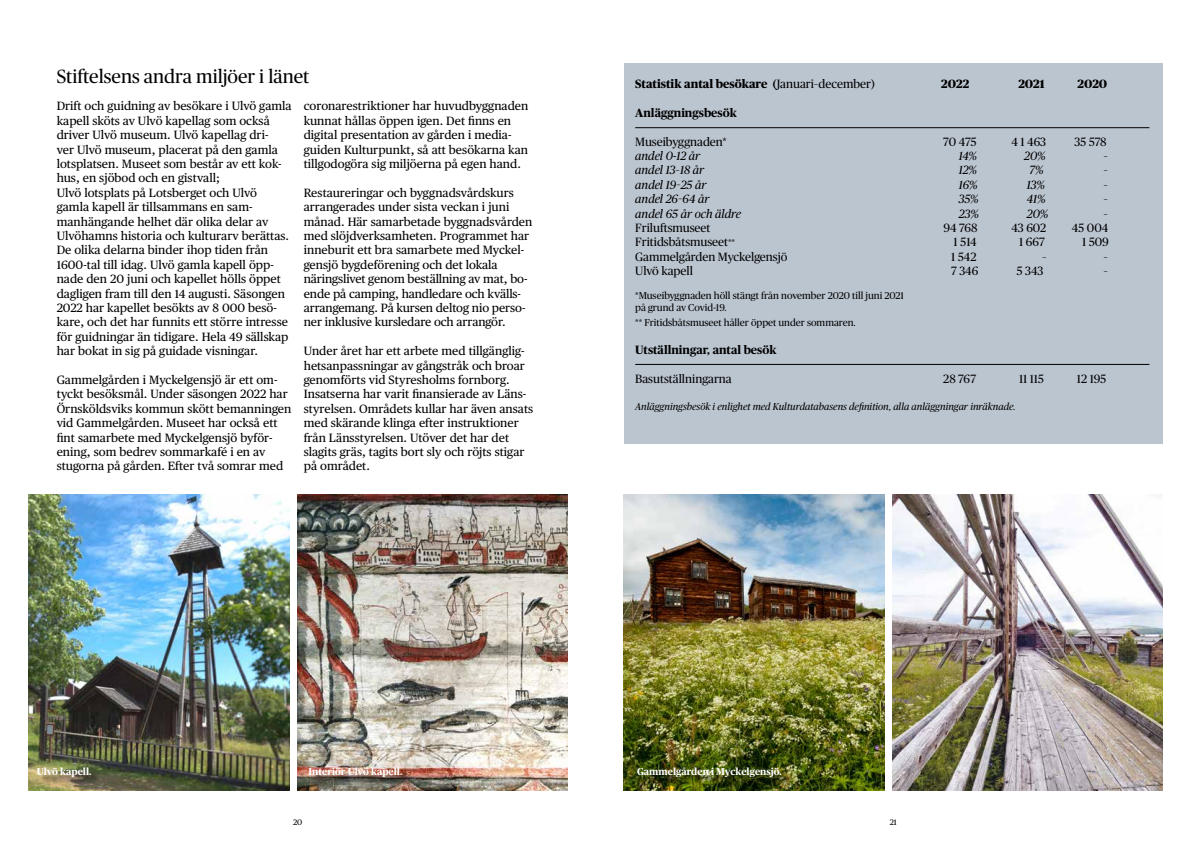
<style>
.page{position:relative;width:1191px;height:842px;background:#fff}
.page>*{position:absolute;margin:0;border:0;box-sizing:border-box;transform-origin:0 0}
.t1{font:19px "Publico Headline";color:#000}
.t2{font:12px/14.4px "Publico Text";color:#000}
.t3{font:12px "Publico Headline";color:#000}
.t4{font:italic 12px "Publico Headline";color:#000}
.t5{font:800 12px "Publico Headline";color:#000}
.t6{font:700 12px "Publico Headline";color:#000}
.t7{font:10px/12px "Publico Headline";color:#000}
.t8{font:italic 10px "Publico Headline";color:#000}
.t9{font:700 10px "Publico Headline";color:#fff}
.t10{font:8px "Publico Text";color:#000}
.s1{font-weight:400}
.s2{font-size:10px}
</style>
<div class="page">
<img style="left:28px;top:495px;width:261px;height:296px">
<img style="left:624px;top:494px;width:260px;height:296px">
<div style="left:639px;top:769px;width:154px;height:20px;background:#000;opacity:.75"></div>
<div style="left:39px;top:769px;width:64px;height:20px;background:#000;opacity:.75"></div>
<img style="left:298px;top:495px;width:269px;height:296px">
<img style="left:892px;top:494px;width:270px;height:296px">
<div style="left:624px;top:63px;width:538px;height:381px;background:#bbc5d0"></div>
<hr style="left:635px;top:128px;width:514px;height:1px;background:#000">
<hr style="left:635px;top:364px;width:514px;height:1px;background:#000">
<img style="left:311px;top:769px;width:103px;height:20px">
<h1 class="t1" style="left:57px;top:63px;width:254px">Stiftelsens andra miljöer i länet</h1>
<p class="t2" style="left:57px;top:98px;width:236px">Drift och guidning av besökare i Ulvö gamla kapell sköts av Ulvö kapellag som också driver Ulvö museum. Ulvö kapellag dri-<br>ver Ulvö museum, placerat på den gamla lotsplatsen. Museet som består av ett kok&shy;hus, en sjöbod och en gistvall;<br>Ulvö lotsplats på Lotsberget och Ulvö gamla kapell är tillsammans en sam&shy;manhängande helhet där olika delar av Ulvöhamns historia och kulturarv berättas.<br>De olika delarna binder ihop tiden från 1600-tal till idag. Ulvö gamla kapell öpp&shy;nade den 20 juni och kapellet hölls öppet dagligen fram till den 14 augusti. Säsongen 2022 har kapellet besökts av 8 000 besö&shy;kare, och det har funnits ett större intresse för guidningar än tidigare. Hela 49 sällskap har bokat in sig på guidade visningar.</p>
<p class="t2" style="left:57px;top:372px;width:236px">Gammelgården i Myckelgensjö är ett om&shy;tyckt besöksmål. Under säsongen 2022 har Örnsköldsviks kommun skött bemanningen vid Gammelgården. Museet har också ett fint samarbete med Myckelgensjö byför&shy;ening, som bedrev sommarkafé i en av stugorna på gården. Efter två somrar med</p>
<p class="t2" style="left:304px;top:98px;width:226px">coronarestriktioner har huvudbyggnaden kunnat hållas öppen igen. Det finns en digital presentation av gården i media&shy;guiden Kulturpunkt, så att besökarna kan tillgodogöra sig miljöerna på egen hand.</p>
<p class="t2" style="left:304px;top:185px;width:230px">Restaureringar och byggnadsvårdskurs arrangerades under sista veckan i juni månad. Här samarbetade byggnadsvården med slöjdverksamheten. Programmet har inneburit ett bra samarbete med Myckel&shy;gensjö bygdeförening och det lokala näringslivet genom beställning av mat, bo&shy;ende på camping, handledare och kvälls&shy;arrangemang. På kursen deltog nio perso&shy;ner inklusive kursledare och arrangör.</p>
<p class="t2" style="left:304px;top:343px;width:231px">Under året har ett arbete med tillgänglig&shy;hetsanpassningar av gångstråk och broar genomförts vid Styresholms fornborg.<br>Insatserna har varit finansierade av Läns&shy;styrelsen. Områdets kullar har även ansats med skärande klinga efter instruktioner från Länsstyrelsen. Utöver det har det slagits gräs, tagits bort sly och röjts stigar på området.</p>
<p class="t5" style="left:635px;top:75px;width:241px">Statistik antal besökare (<span class="s1">Januari–december)</span></p>
<p class="t5" style="left:941px;top:75px;width:29px">2022</p>
<p class="t5" style="left:1018px;top:75px;width:28px">2021</p>
<p class="t5" style="left:1077px;top:75px;width:31px">2020</p>
<p class="t6" style="left:635px;top:104px;width:103px">Anläggningsbesök</p>
<p class="t3" style="left:635px;top:133px;width:93px">Museibyggnaden*</p>
<p class="t3" style="left:943px;top:133px;width:35px">70 475</p>
<p class="t3" style="left:1011px;top:133px;width:36px">4 1 463</p>
<p class="t3" style="left:1074px;top:133px;width:34px">35 578</p>
<p class="t4" style="left:635px;top:147px;width:66px">andel 0-12 år</p>
<p class="t4" style="left:958px;top:147px;width:20px">14%</p>
<p class="t4" style="left:1024px;top:147px;width:23px">20%</p>
<p class="t4" style="left:1103px;top:147px;width:6px">–</p>
<p class="t4" style="left:635px;top:162px;width:71px">andel 13–18 år</p>
<p class="t4" style="left:958px;top:162px;width:20px">12%</p>
<p class="t4" style="left:1029px;top:162px;width:16px">7%</p>
<p class="t4" style="left:1103px;top:162px;width:6px">–</p>
<p class="t4" style="left:635px;top:176px;width:73px">andel 19–25 år</p>
<p class="t4" style="left:958px;top:176px;width:20px">16%</p>
<p class="t4" style="left:1026px;top:176px;width:20px">13%</p>
<p class="t4" style="left:1103px;top:176px;width:6px">–</p>
<p class="t4" style="left:635px;top:191px;width:76px">andel 26–64 år</p>
<p class="t4" style="left:958px;top:191px;width:22px">35%</p>
<p class="t4" style="left:1026px;top:191px;width:20px">41%</p>
<p class="t4" style="left:1103px;top:191px;width:6px">–</p>
<p class="t4" style="left:635px;top:205px;width:107px">andel 65 år och äldre</p>
<p class="t4" style="left:958px;top:205px;width:22px">23%</p>
<p class="t4" style="left:1026px;top:205px;width:23px">20%</p>
<p class="t4" style="left:1103px;top:205px;width:6px">–</p>
<p class="t3" style="left:635px;top:219px;width:77px">Friluftsmuseet</p>
<p class="t3" style="left:943px;top:219px;width:36px">94 768</p>
<p class="t3" style="left:1011px;top:219px;width:36px">43 602</p>
<p class="t3" style="left:1071px;top:219px;width:38px">45 004</p>
<p class="t3" style="left:635px;top:234px;width:101px">Fritidsbåtsmuseet<span class="s2">**</span></p>
<p class="t3" style="left:953px;top:234px;width:25px">1 514</p>
<p class="t3" style="left:1019px;top:234px;width:27px">1 667</p>
<p class="t3" style="left:1082px;top:234px;width:28px">1 509</p>
<p class="t3" style="left:635px;top:248px;width:154px">Gammelgården Myckelgensjö</p>
<p class="t3" style="left:951px;top:248px;width:27px">1 542</p>
<p class="t3" style="left:1042px;top:248px;width:6px">–</p>
<p class="t4" style="left:1103px;top:248px;width:6px">–</p>
<p class="t3" style="left:635px;top:263px;width:59px">Ulvö kapell</p>
<p class="t3" style="left:951px;top:263px;width:29px">7 346</p>
<p class="t3" style="left:1016px;top:263px;width:28px">5 343</p>
<p class="t4" style="left:1103px;top:263px;width:6px">–</p>
<p class="t7" style="left:635px;top:289px;width:270px">*Museibyggnaden höll stängt från november 2020 till juni 2021 på grund av Covid-19.</p>
<p class="t7" style="left:635px;top:316px;width:222px">** Fritidsbåtsmuseet håller öppet under sommaren.</p>
<p class="t6" style="left:635px;top:342px;width:143px">Utställningar, antal besök</p>
<p class="t3" style="left:635px;top:371px;width:98px">Basutställningarna</p>
<p class="t3" style="left:943px;top:371px;width:34px">28 767</p>
<p class="t3" style="left:1019px;top:371px;width:26px">11 115</p>
<p class="t3" style="left:1077px;top:371px;width:31px">12 195</p>
<p class="t8" style="left:635px;top:399px;width:382px">Anläggningsbesök i enlighet med Kulturdatabasens definition, alla anläggningar inräknade.</p>
<p class="t9" style="left:37px;top:764px;width:56px">Ulvö kapell.</p>
<p class="t9" style="left:637px;top:764px;width:146px">Gammelgården i Myckelgensjö.</p>
<p class="t9" style="left:309px;top:764px;width:95px">Interiör Ulvö kapell.</p>
<p class="t10" style="left:293px;top:816px;width:11px">20</p>
<p class="t10" style="left:889px;top:816px;width:9px">21</p>
</div>
